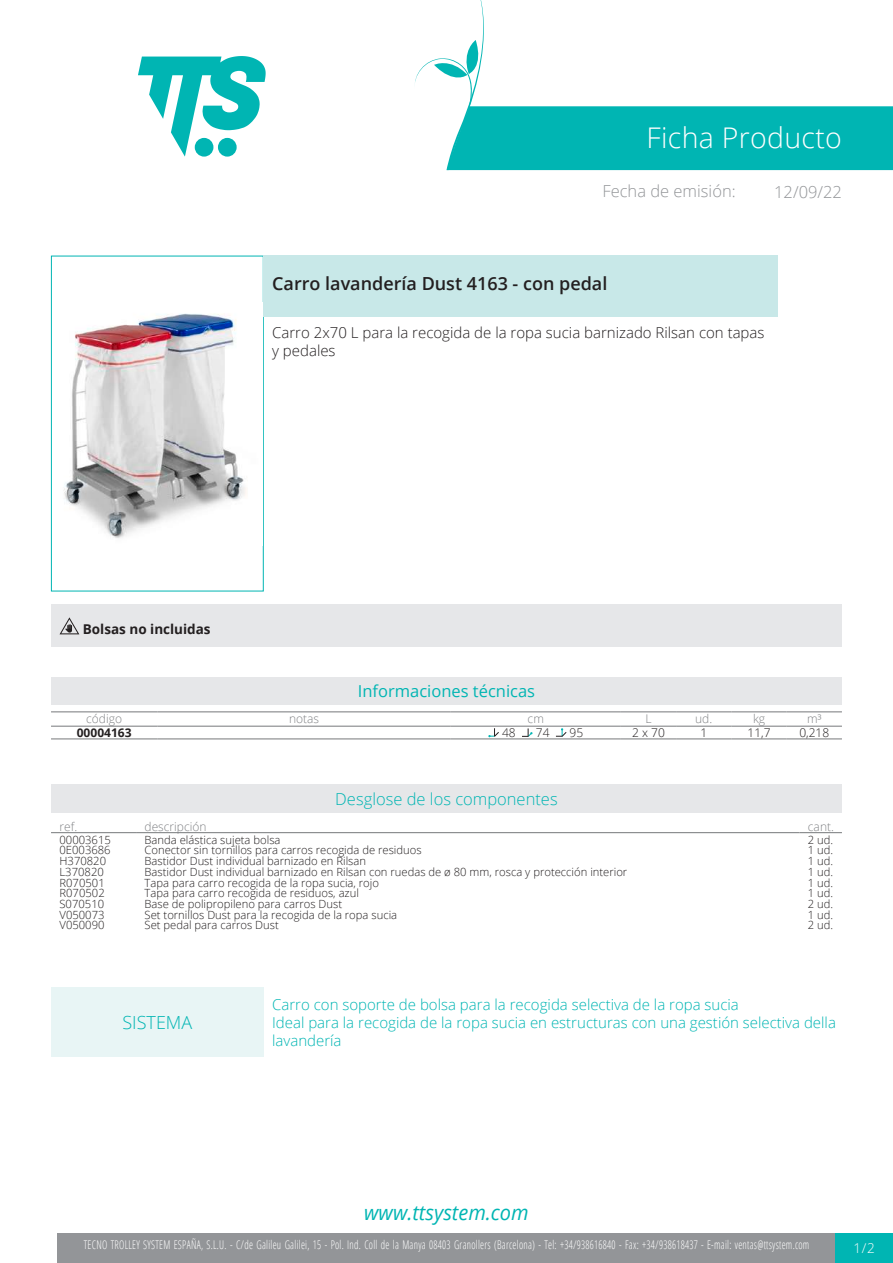
<style>
.page{position:relative;width:893px;height:1263px;background:#fff}
.page>*{position:absolute;margin:0;border:0;box-sizing:border-box;transform-origin:0 0}
.t1{font:300 28.5px "Open Sans";letter-spacing:.01em;color:#fff}
.t2{font:italic 20.85px "Open Sans";color:#00b5b3;scale:.96 1}
.t3{font:600 18px "Open Sans";color:#231f20}
.t4{font:300 18px "Open Sans";color:#00b5b3}
.t5{font:300 16.5px "Open Sans";color:#00b5b3}
.t6{font:300 16.5px "Open Sans";color:#939598}
.t7{font:16.5px "Open Sans";color:#00b5b3}
.t8{font:300 15px/18px "Open Sans";color:#00b5b3}
.t9{font:300 15px/18px "Open Sans";color:#231f20}
.t10{font:700 13.5px "Open Sans";color:#231f20}
.t11{font:300 13.5px "Open Sans";color:#fff}
.t12{font:300 12px "Open Sans Condensed";letter-spacing:.025em;color:#fff;scale:.85 1}
.t13{font:300 12px "Open Sans";color:#808285}
.t14{font:300 12px "Open Sans";color:#231f20}
.t15{font:700 12px "Open Sans";color:#231f20}
.t16{font:300 11.25px "Open Sans";color:#231f20}
</style>
<div class="page">
<svg style="left:138px;top:56px;width:128px;height:101px"></svg>
<div style="left:57px;top:1233px;width:779px;height:30px;background:#939598"></div>
<div style="left:836px;top:1233px;width:57px;height:30px;background:#00b5b3"></div>
<svg style="left:415px;top:0;width:478px;height:170px"></svg>
<div style="left:51px;top:256px;width:213px;height:335px;border:1px solid #00b5b3"></div>
<img style="left:52px;top:302px;width:211px;height:243px">
<div style="left:264px;top:256px;width:514px;height:61px;background:#c8e8e8"></div>
<div style="left:51px;top:605px;width:791px;height:42px;background:#e6e7e9"></div>
<svg style="left:60px;top:617px;width:19px;height:17px"></svg>
<div style="left:51px;top:677px;width:791px;height:28px;background:#e6e7e9"></div>
<hr style="left:51px;top:712px;width:106px;height:1px;background:#76787b">
<hr style="left:51px;top:726px;width:106px;height:1px;background:#76787b">
<hr style="left:157px;top:712px;width:294px;height:1px;background:#76787b">
<hr style="left:157px;top:726px;width:294px;height:1px;background:#76787b">
<hr style="left:451px;top:712px;width:170px;height:1px;background:#76787b">
<hr style="left:451px;top:726px;width:170px;height:1px;background:#76787b">
<hr style="left:621px;top:712px;width:55px;height:1px;background:#76787b">
<hr style="left:621px;top:726px;width:55px;height:1px;background:#76787b">
<hr style="left:676px;top:712px;width:55px;height:1px;background:#76787b">
<hr style="left:676px;top:726px;width:55px;height:1px;background:#76787b">
<hr style="left:731px;top:712px;width:56px;height:1px;background:#76787b">
<hr style="left:731px;top:726px;width:56px;height:1px;background:#76787b">
<hr style="left:787px;top:712px;width:55px;height:1px;background:#76787b">
<hr style="left:787px;top:726px;width:55px;height:1px;background:#76787b">
<hr style="left:51px;top:739px;width:106px;height:1px;background:#76787b">
<hr style="left:157px;top:739px;width:294px;height:1px;background:#76787b">
<hr style="left:451px;top:739px;width:170px;height:1px;background:#76787b">
<hr style="left:621px;top:739px;width:55px;height:1px;background:#76787b">
<hr style="left:676px;top:739px;width:55px;height:1px;background:#76787b">
<hr style="left:731px;top:739px;width:56px;height:1px;background:#76787b">
<hr style="left:787px;top:739px;width:55px;height:1px;background:#76787b">
<svg style="left:488px;top:728px;width:11px;height:9px"></svg>
<svg style="left:522px;top:728px;width:11px;height:9px"></svg>
<svg style="left:556px;top:728px;width:10px;height:9px"></svg>
<div style="left:51px;top:784px;width:791px;height:28px;background:#e6e7e9"></div>
<hr style="left:51px;top:832px;width:85px;height:1px;background:#76787b">
<hr style="left:136px;top:832px;width:663px;height:1px;background:#76787b">
<hr style="left:799px;top:832px;width:43px;height:1px;background:#76787b">
<div style="left:51px;top:987px;width:213px;height:69px;background:#e8f5f5"></div>
<h1 class="t1" style="left:647px;top:118px;width:197px">Ficha Producto</h1>
<h3 class="t6" style="left:602px;top:180px;width:135px">Fecha de emisión:</h3>
<h3 class="t6" style="left:774px;top:180px;width:69px">12/09/22</h3>
<h3 class="t3" style="left:272px;top:271px;width:337px">Carro lavandería Dust 4163 - con pedal</h3>
<h3 class="t9" style="left:272px;top:323px;width:494px">Carro 2x70 L para la recogida de la ropa sucia barnizado Rilsan con tapas y pedales</h3>
<p class="t10" style="left:83px;top:620px;width:129px">Bolsas no incluidas</p>
<h3 class="t7" style="left:358px;top:680px;width:179px">Informaciones técnicas</h3>
<p class="t13" style="left:86px;top:711px;width:37px">código</p>
<p class="t13" style="left:289px;top:711px;width:32px">notas</p>
<p class="t13" style="left:528px;top:711px;width:18px">cm</p>
<p class="t13" style="left:645px;top:711px;width:8px">L</p>
<p class="t13" style="left:695px;top:711px;width:19px">ud.</p>
<p class="t13" style="left:753px;top:711px;width:14px">kg</p>
<p class="t13" style="left:807px;top:711px;width:16px">m³</p>
<p class="t15" style="left:77px;top:724px;width:56px">00004163</p>
<p class="t14" style="left:502px;top:725px;width:15px">48</p>
<p class="t14" style="left:536px;top:725px;width:15px">74</p>
<p class="t14" style="left:569px;top:725px;width:15px">95</p>
<p class="t14" style="left:632px;top:724px;width:34px">2 x 70</p>
<p class="t14" style="left:700px;top:724px;width:8px">1</p>
<p class="t14" style="left:747px;top:724px;width:25px">11,7</p>
<p class="t14" style="left:799px;top:724px;width:31px">0,218</p>
<h3 class="t5" style="left:335px;top:787px;width:224px">Desglose de los componentes</h3>
<p class="t13" style="left:60px;top:818px;width:19px">ref.</p>
<p class="t13" style="left:145px;top:818px;width:64px">descripción</p>
<p class="t13" style="left:808px;top:818px;width:28px">cant.</p>
<p class="t16" style="left:60px;top:832px;width:53px">00003615</p>
<p class="t16" style="left:145px;top:832px;width:137px">Banda elástica sujeta bolsa</p>
<p class="t16" style="left:808px;top:832px;width:27px">2 ud.</p>
<p class="t16" style="left:60px;top:842px;width:53px">0E003686</p>
<p class="t16" style="left:145px;top:842px;width:279px">Conector sin tornillos para carros recogida de residuos</p>
<p class="t16" style="left:808px;top:842px;width:27px">1 ud.</p>
<p class="t16" style="left:60px;top:853px;width:48px">H370820</p>
<p class="t16" style="left:145px;top:853px;width:223px">Bastidor Dust individual barnizado en Rilsan</p>
<p class="t16" style="left:808px;top:853px;width:27px">1 ud.</p>
<p class="t16" style="left:60px;top:864px;width:46px">L370820</p>
<p class="t16" style="left:145px;top:864px;width:484px">Bastidor Dust individual barnizado en Rilsan con ruedas de ø 80 mm, rosca y protección interior</p>
<p class="t16" style="left:808px;top:864px;width:27px">1 ud.</p>
<p class="t16" style="left:60px;top:875px;width:47px">R070501</p>
<p class="t16" style="left:145px;top:875px;width:236px">Tapa para carro recogida de la ropa sucia, rojo</p>
<p class="t16" style="left:808px;top:875px;width:27px">1 ud.</p>
<p class="t16" style="left:60px;top:885px;width:47px">R070502</p>
<p class="t16" style="left:145px;top:885px;width:216px">Tapa para carro recogida de residuos, azul</p>
<p class="t16" style="left:808px;top:885px;width:27px">1 ud.</p>
<p class="t16" style="left:60px;top:896px;width:46px">S070510</p>
<p class="t16" style="left:145px;top:896px;width:199px">Base de polipropileno para carros Dust</p>
<p class="t16" style="left:808px;top:896px;width:27px">2 ud.</p>
<p class="t16" style="left:60px;top:907px;width:47px">V050073</p>
<p class="t16" style="left:145px;top:907px;width:254px">Set tornillos Dust para la recogida de la ropa sucia</p>
<p class="t16" style="left:808px;top:907px;width:27px">1 ud.</p>
<p class="t16" style="left:60px;top:918px;width:47px">V050090</p>
<p class="t16" style="left:145px;top:918px;width:136px">Set pedal para carros Dust</p>
<p class="t16" style="left:808px;top:918px;width:27px">2 ud.</p>
<h3 class="t4" style="left:122px;top:1010px;width:71px">SISTEMA</h3>
<h3 class="t8" style="left:272px;top:995px;width:565px">Carro con soporte de bolsa para la recogida selectiva de la ropa sucia<br>Ideal para la recogida de la ropa sucia en estructuras con una gestión selectiva della lavandería</h3>
<h2 class="t2" style="left:364px;top:1198px;width:173px">www.ttsystem.com</h2>
<p class="t12" style="left:84px;top:1236px;width:855px">TECNO TROLLEY SYSTEM ESPAÑA, S.L.U. - C/de Galileu Galilei, 15 - Pol. Ind. Coll de la Manya 08403 Granollers (Barcelona) - Tel: +34/938616840 - Fax: +34/938618437 - E-mail: ventas@ttsystem.com</p>
<p class="t11" style="left:854px;top:1239px;width:23px">1/2</p>
</div>
